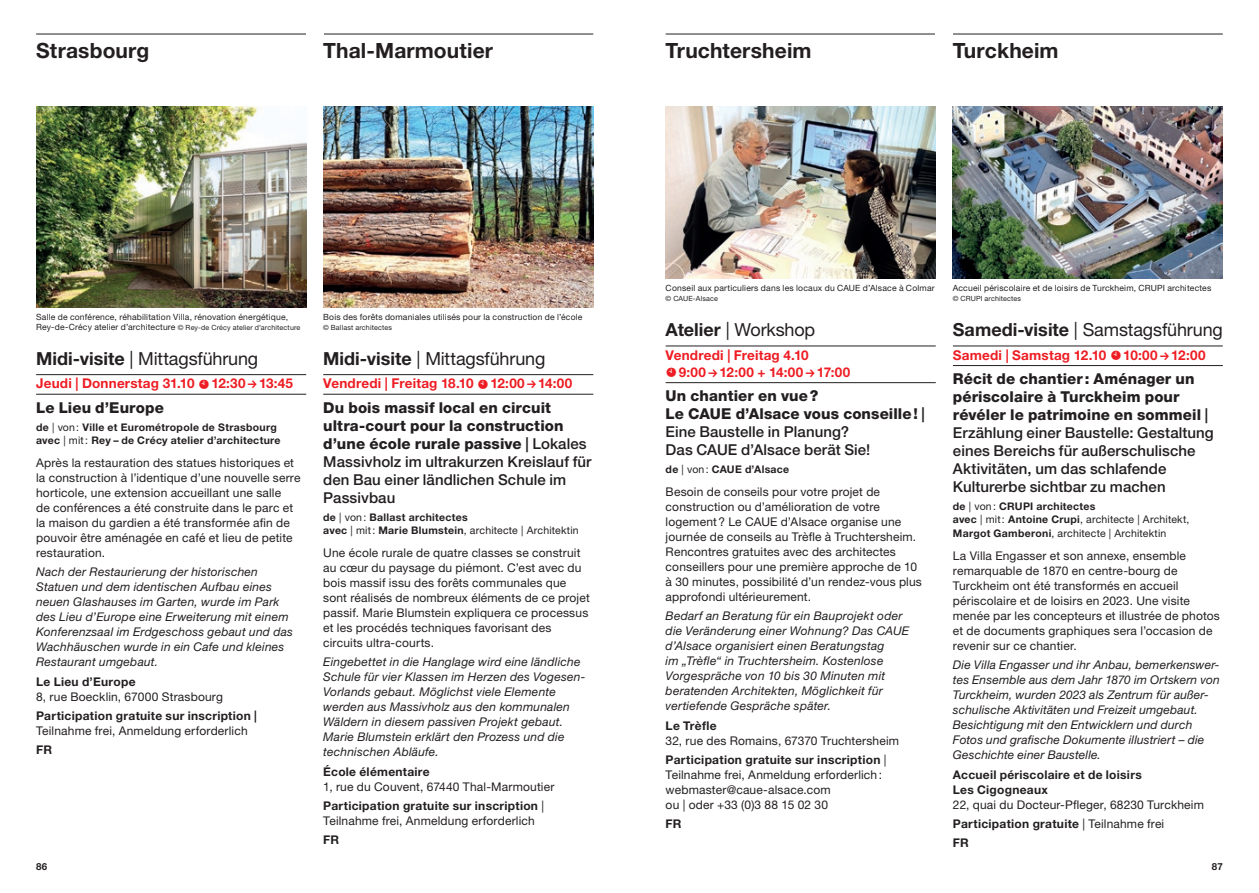
<style>
.page{position:relative;width:1259px;height:893px;background:#fff}
.page>*{position:absolute;margin:0;border:0;box-sizing:border-box;transform-origin:0 0}
.Ville_2024{font:700 21px "Helvetica Neue LT Std";letter-spacing:.005em;color:#231f20}
.Type_manifestation{font:18px "Helvetica Neue LT Std";letter-spacing:-.01em;color:#231f20}
.Titre_manif_2024{font:500 15px/18px "Helvetica Neue LT Std";letter-spacing:.005em;color:#231f20}
.Titre_manif_2024-2{font:800 15px "Helvetica Neue LT Std";letter-spacing:.005em;color:#231f20}
.Dates_Bold_rouge_f{font:700 13.5px/17.1px "Helvetica Neue LT Std";letter-spacing:.015em;color:#ee1d23}
.Texte_01_c_8_10_Re{font:12px/15px "Helvetica Neue LT Std";letter-spacing:.015em;color:#231f20}
.Texte_02_c_8_10_It{font:italic 12px/15px "Helvetica Neue LT Std";letter-spacing:.015em;color:#231f20}
.Lieu_précisions_c{font:12px/15px "Helvetica Neue LT Std";letter-spacing:.015em;color:#231f20}
.Lieu_précisions_c-2{font:700 12px/15px "Helvetica Neue LT Std";letter-spacing:.02em;color:#231f20}
.FR_DE{font:700 12px "Helvetica Neue LT Std";letter-spacing:.01em;color:#231f20}
.Avec_Mit_Sous-titr{font:700 10.5px/13.5px "Helvetica Neue LT Std";letter-spacing:.025em;color:#231f20}
.Avec_Mit_Sous-titr-2{font:10.5px/13.5px "Helvetica Neue LT Std";letter-spacing:.02em;color:#231f20}
.t1{font:700 9.75px "Helvetica Neue LT Std";color:#231f20}
.Légende_photo_2022{font:8.55px/10.5px "Helvetica Neue LT Std";letter-spacing:.02em;color:#231f20}
.Légende_photo_2022-2{font:7.2px "Helvetica Neue LT Std";letter-spacing:.02em;color:#231f20}
.s1{font-size:7.2px}
.s2{font-weight:700}
.s3{font-weight:400}
.s4{font-weight:800}
</style>
<div class="page">
<hr style="left:36px;top:34px;width:557px;height:1px;background:#231f20">
<hr style="left:665px;top:34px;width:557px;height:1px;background:#231f20">
<hr style="left:36px;top:374px;width:270px;height:1px;background:#231f20">
<hr style="left:36px;top:394px;width:270px;height:1px;background:#231f20">
<hr style="left:323px;top:374px;width:270px;height:1px;background:#231f20">
<hr style="left:323px;top:394px;width:270px;height:1px;background:#231f20">
<hr style="left:953px;top:346px;width:269px;height:1px;background:#231f20">
<hr style="left:953px;top:365px;width:269px;height:1px;background:#231f20">
<hr style="left:665px;top:346px;width:270px;height:1px;background:#231f20">
<hr style="left:665px;top:382px;width:270px;height:1px;background:#231f20">
<div style="left:935px;top:0;width:17px;height:40px;background:#fff"></div>
<img style="left:36px;top:106px;width:270px;height:202px">
<img style="left:323px;top:106px;width:270px;height:202px">
<img style="left:665px;top:106px;width:270px;height:173px">
<img style="left:952px;top:106px;width:270px;height:173px">
<div style="left:306px;top:0;width:17px;height:38px;background:#fff"></div>
<p class="Ville_2024" style="left:36px;top:38px;width:115px">Strasbourg</p>
<p class="Ville_2024" style="left:323px;top:38px;width:171px">Thal-Marmoutier</p>
<p class="Ville_2024" style="left:665px;top:38px;width:147px">Truchtersheim</p>
<p class="Ville_2024" style="left:952px;top:38px;width:107px">Turckheim</p>
<p class="Légende_photo_2022" style="left:36px;top:311px;width:266px">Salle de conférence, réhabilitation Villa, rénovation énergétique,<br>Rey-de-Crécy atelier d’architecture <span class="s1">© Rey-de Crécy atelier d’architecture</span></p>
<p class="Légende_photo_2022" style="left:323px;top:312px;width:261px">Bois des forêts domaniales utilisés pour la construction de l’école</p>
<p class="Légende_photo_2022-2" style="left:323px;top:323px;width:70px">© Ballast architectes</p>
<p class="Type_manifestation" style="left:36px;top:348px;width:224px"><span class="s2">Midi-visite</span> | Mittagsführung</p>
<p class="Dates_Bold_rouge_f" style="left:36px;top:375px;width:258px">Jeudi | Donnerstag 31.10 12:30 13:45</p>
<p class="Titre_manif_2024-2" style="left:36px;top:399px;width:129px">Le Lieu d’Europe</p>
<p class="Avec_Mit_Sous-titr" style="left:36px;top:420px;width:246px">de <span class="s3">| von:</span> Ville et Eurométropole de Strasbourg avec <span class="s3">| mit:</span> Rey – de Crécy atelier d’architecture</p>
<p class="Texte_01_c_8_10_Re" style="left:36px;top:455px;width:266px">Après la restauration des statues historiques et la construction à l’identique d’une nouvelle serre horticole, une extension accueillant une salle<br>de conférences a été construite dans le parc et la maison du gardien a été transformée afin de pouvoir être aménagée en café et lieu de petite restauration.</p>
<p class="Texte_02_c_8_10_It" style="left:36px;top:564px;width:258px">Nach der Restaurierung der historischen Statuen und dem identischen Aufbau eines neuen Glashauses im Garten, wurde im Park des Lieu d’Europe eine Erweiterung mit einem Konferenzsaal im Erdgeschoss gebaut und das Wachhäuschen wurde in ein Cafe und kleines Restaurant umgebaut.</p>
<p class="Lieu_précisions_c" style="left:36px;top:674px;width:188px"><span class="s2">Le Lieu d’Europe<br></span>8, rue Boecklin, 67000 Strasbourg</p>
<p class="Lieu_précisions_c-2" style="left:36px;top:708px;width:222px">Participation gratuite sur inscription |<br><span class="s3">Teilnahme frei, Anmeldung erforderlich</span></p>
<p class="FR_DE" style="left:36px;top:742px;width:17px">FR</p>
<p class="Type_manifestation" style="left:323px;top:348px;width:224px"><span class="s2">Midi-visite</span> | Mittagsführung</p>
<p class="Dates_Bold_rouge_f" style="left:323px;top:375px;width:251px">Vendredi | Freitag 18.10 12:00 14:00</p>
<p class="Titre_manif_2024" style="left:323px;top:398px;width:270px"><span class="s4">Du bois massif local en circuit ultra-court pour la construction d’une école rurale passive</span> | Lokales<br>Massivholz im ultrakurzen Kreislauf für den Bau einer ländlichen Schule im<br>Passivbau</p>
<p class="Avec_Mit_Sous-titr" style="left:323px;top:510px;width:257px">de <span class="s3">| von:</span> Ballast architectes<br>avec <span class="s3">| mit:</span> Marie Blumstein<span class="s3">, architecte | Architektin</span></p>
<p class="Texte_01_c_8_10_Re" style="left:323px;top:545px;width:268px">Une école rurale de quatre classes se construit au cœur du paysage du piémont. C’est avec du bois massif issu des forêts communales que sont réalisés de nombreux éléments de ce projet passif. Marie Blumstein expliquera ce processus et les procédés techniques favorisant des circuits ultra-courts.</p>
<p class="Texte_02_c_8_10_It" style="left:323px;top:654px;width:264px">Eingebettet in die Hanglage wird eine ländliche Schule für vier Klassen im Herzen des Vogesen-Vorlands gebaut. Möglichst viele Elemente werden aus Massivholz aus den kommunalen Wäldern in diesem passiven Projekt gebaut.<br>Marie Blumstein erklärt den Prozess und die technischen Abläufe.</p>
<p class="Lieu_précisions_c" style="left:323px;top:764px;width:233px"><span class="s2">École élémentaire<br></span>1, rue du Couvent, 67440 Thal-Marmoutier</p>
<p class="Lieu_précisions_c" style="left:323px;top:798px;width:222px"><span class="s2">Participation gratuite sur inscription</span> |<br>Teilnahme frei, Anmeldung erforderlich</p>
<p class="FR_DE" style="left:323px;top:832px;width:17px">FR</p>
<p class="Légende_photo_2022" style="left:665px;top:283px;width:270px">Conseil aux particuliers dans les locaux du CAUE d’Alsace à Colmar</p>
<p class="Légende_photo_2022-2" style="left:665px;top:295px;width:54px">© CAUE-Alsace</p>
<p class="Type_manifestation" style="left:665px;top:319px;width:151px"><span class="s2">Atelier</span> | Workshop</p>
<p class="Dates_Bold_rouge_f" style="left:679px;top:346px;width:173px;text-indent:-13px">Vendredi | Freitag 4.10<br>9:00 12:00 + 14:00 17:00</p>
<p class="Titre_manif_2024" style="left:665px;top:387px;width:261px"><span class="s4">Un chantier en vue?<br>Le CAUE d’Alsace vous conseille!</span> |<br>Eine Baustelle in Planung?<br>Das CAUE d’Alsace berät Sie!</p>
<p class="Avec_Mit_Sous-titr" style="left:665px;top:462px;width:125px">de <span class="s3">| von:</span> CAUE d’Alsace</p>
<p class="Texte_01_c_8_10_Re" style="left:665px;top:484px;width:258px">Besoin de conseils pour votre projet de construction ou d’amélioration de votre logement? Le CAUE d’Alsace organise une journée de conseils au Trèfle à Truchtersheim.<br>Rencontres gratuites avec des architectes conseillers pour une première approche de 10 à 30 minutes, possibilité d’un rendez-vous plus approfondi ultérieurement.</p>
<p class="Texte_02_c_8_10_It" style="left:665px;top:608px;width:245px">Bedarf an Beratung für ein Bauprojekt oder die Veränderung einer Wohnung? Das CAUE d’Alsace organisiert einen Beratungstag<br>im „Trèfle“ in Truchtersheim. Kostenlose Vorgespräche von 10 bis 30 Minuten mit beratenden Architekten, Möglichkeit für vertiefende Gespräche später.</p>
<p class="Lieu_précisions_c" style="left:665px;top:718px;width:235px"><span class="s2">Le Trèfle<br></span>32, rue des Romains, 67370 Truchtersheim</p>
<p class="Lieu_précisions_c" style="left:665px;top:752px;width:222px"><span class="s2">Participation gratuite sur inscription</span> | Teilnahme frei, Anmeldung erforderlich: webmaster@caue-alsace.com<br>ou | oder +33 (0)3 88 15 02 30</p>
<p class="FR_DE" style="left:665px;top:816px;width:17px">FR</p>
<p class="Légende_photo_2022" style="left:952px;top:283px;width:260px">Accueil périscolaire et de loisirs de Turckheim, CRUPI architectes</p>
<p class="Légende_photo_2022-2" style="left:952px;top:295px;width:70px">© CRUPI architectes</p>
<p class="Type_manifestation" style="left:953px;top:319px;width:271px"><span class="s2">Samedi-visite</span> | Samstagsführung</p>
<p class="Dates_Bold_rouge_f" style="left:953px;top:346px;width:254px">Samedi | Samstag 12.10 10:00 12:00</p>
<p class="Titre_manif_2024" style="left:953px;top:370px;width:262px"><span class="s4">Récit de chantier : Aménager un périscolaire à Turckheim pour révéler le patrimoine en sommeil</span> | Erzählung einer Baustelle: Gestaltung eines Bereichs für außerschulische Aktivitäten, um das schlafende Kulturerbe sichtbar zu machen</p>
<p class="Avec_Mit_Sous-titr-2" style="left:953px;top:499px;width:238px"><span class="s2">de</span> | von: <span class="s2">CRUPI architectes<br>avec</span> | mit: <span class="s2">Antoine Crupi</span>, architecte | Architekt,<br><span class="s2">Margot Gamberoni</span>, architecte | Architektin</p>
<p class="Texte_01_c_8_10_Re" style="left:953px;top:548px;width:268px">La Villa Engasser et son annexe, ensemble remarquable de 1870 en centre-bourg de Turckheim ont été transformés en accueil périscolaire et de loisirs en 2023. Une visite menée par les concepteurs et illustrée de photos et de documents graphiques sera l’occasion de revenir sur ce chantier.</p>
<p class="Texte_02_c_8_10_It" style="left:953px;top:657px;width:268px">Die Villa Engasser und ihr Anbau, bemerkenswer&shy;tes Ensemble aus dem Jahr 1870 im Ortskern von Turckheim, wurden 2023 als Zentrum für außer&shy;schulische Aktivitäten und Freizeit umgebaut.<br>Besichtigung mit den Entwicklern und durch Fotos und grafische Dokumente illustriert – die Geschichte einer Baustelle.</p>
<p class="Lieu_précisions_c-2" style="left:953px;top:766px;width:253px">Accueil périscolaire et de loisirs<br>Les Cigogneaux<br><span class="s3">22, quai du Docteur-Pfleger, 68230 Turckheim</span></p>
<p class="Lieu_précisions_c-2" style="left:953px;top:816px;width:213px">Participation gratuite <span class="s3">| Teilnahme frei</span></p>
<p class="FR_DE" style="left:953px;top:835px;width:17px">FR</p>
<p class="t1" style="left:36px;top:861px;width:13px">86</p>
<p class="t1" style="left:1211px;top:861px;width:13px">87</p>
</div>
